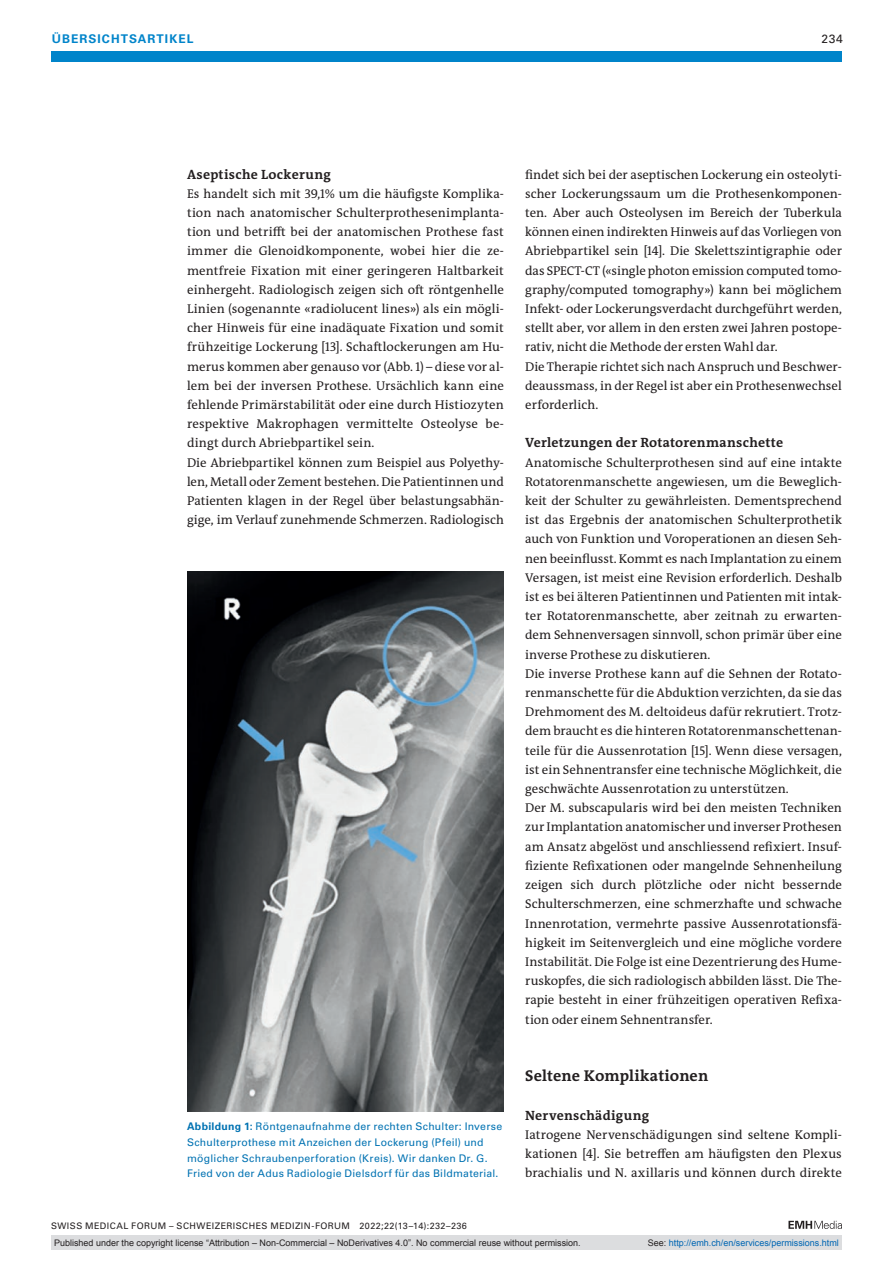
<style>
.page{position:relative;width:893px;height:1263px;background:#fff}
.page>*{position:absolute;margin:0;border:0;box-sizing:border-box;transform-origin:0 0}
.section-h1{font:700 15.75px "The Antiqua B W7";letter-spacing:.005em;color:#231f20}
.section-h2{font:700 13.5px "The Antiqua B W7";letter-spacing:.02em;color:#231f20}
.section-pn{font:12.75px/19.2px "The Antiqua B W5 Plain";color:#231f20;text-align:justify}
.t1{font:700 12px "Univers LT Std";color:#0084ca}
.t2{font:12px "Univers LT Std";color:#231f20}
.fig-caption{font:10.5px/15.8px "Univers LT Std";letter-spacing:.02em;color:#0072b2}
.t3{font:9px "Arial";color:#231f20}
.t4{font:9px "Univers LT Std";letter-spacing:.05em;color:#231f20}
.t5{font:9px "Arial";color:#0066b3}
.s1{font-weight:700}
.s2{color:#231f20}
</style>
<div class="page">
<div style="left:51px;top:51px;width:791px;height:11px;background:#0084ca"></div>
<svg style="left:788px;top:1221px;width:54px;height:8px"></svg>
<img style="left:187px;top:571px;width:317px;height:541px">
<div style="left:51px;top:1235px;width:791px;height:15px;background:#dcdddf"></div>
<p class="t1" style="left:52px;top:31px;width:20px">ÜBERSICHTSARTIKEL</p>
<p class="t2" style="left:821px;top:31px;width:23px">234</p>
<p class="section-h2" style="left:187px;top:165px;width:145px">Aseptische Lockerung</p>
<p class="section-pn" style="left:187px;top:184px;width:318px">Es handelt sich mit 39,1% um die häufigste Komplika&shy;tion nach anatomischer Schulterprothesenimplanta&shy;tion und betrifft bei der anatomischen Prothese fast immer die Glenoidkomponente, wobei hier die ze&shy;mentfreie Fixation mit einer geringeren Haltbarkeit einhergeht. Radiologisch zeigen sich oft röntgenhelle Linien (sogenannte «radiolucent lines») als ein mögli&shy;cher Hinweis für eine inadäquate Fixation und somit frühzeitige Lockerung [13]. Schaftlockerungen am Hu&shy;merus kommen aber genauso vor (Abb. 1) – diese vor al&shy;lem bei der inversen Prothese. Ursächlich kann eine fehlende Primärstabilität oder eine durch Histiozyten respektive Makrophagen vermittelte Osteolyse be&shy;dingt durch Abriebpartikel sein.</p>
<p class="section-pn" style="left:187px;top:453px;width:318px">Die Abriebpartikel können zum Beispiel aus Polyethy&shy;len, Metall oder Zement bestehen. Die Patientinnen und Patienten klagen in der Regel über belastungsabhän&shy;gige, im Verlauf zunehmende Schmerzen. Radiologisch</p>
<p class="fig-caption" style="left:187px;top:1118px;width:317px"><span class="s1">ABBILDUNG 1:</span> Röntgenaufnahme der rechten Schulter: Inverse Schulterprothese mit Anzeichen der Lockerung (Pfeil) und möglicher Schraubenperforation (Kreis). Wir danken Dr. G.<br>Fried von der Adus Radiologie Dielsdorf für das Bildmaterial.</p>
<p class="t4" style="left:51px;top:1220px;width:417px">SWISS MEDICAL FORUM – SCHWEIZERISCHES MEDIZIN-FORUM 2022;22(13–14):232–236</p>
<p class="section-pn" style="left:525px;top:165px;width:318px">findet sich bei der aseptischen Lockerung ein osteolyti&shy;scher Lockerungssaum um die Prothesenkomponen&shy;ten. Aber auch Osteolysen im Bereich der Tuberkula können einen indirekten Hinweis auf das Vorliegen von Abriebpartikel sein [14]. Die Skelettszintigraphie oder das SPECT-CT («single photon emission computed tomo&shy;graphy/computed tomography») kann bei möglichem Infekt- oder Lockerungsverdacht durchgeführt werden, stellt aber, vor allem in den ersten zwei Jahren postope&shy;rativ, nicht die Methode der ersten Wahl dar.</p>
<p class="section-pn" style="left:525px;top:357px;width:318px">Die Therapie richtet sich nach Anspruch und Beschwer&shy;deaussmass, in der Regel ist aber ein Prothesenwechsel erforderlich.</p>
<p class="section-h2" style="left:525px;top:434px;width:259px">Verletzungen der Rotatorenmanschette</p>
<p class="section-pn" style="left:525px;top:453px;width:318px">Anatomische Schulterprothesen sind auf eine intakte Rotatorenmanschette angewiesen, um die Beweglich&shy;keit der Schulter zu gewährleisten. Dementsprechend ist das Ergebnis der anatomischen Schulterprothetik auch von Funktion und Voroperationen an diesen Seh&shy;nen beeinflusst. Kommt es nach Implantation zu einem Versagen, ist meist eine Revision erforderlich. Deshalb ist es bei älteren Patientinnen und Patienten mit intak&shy;ter Rotatorenmanschette, aber zeitnah zu erwarten&shy;dem Sehnenversagen sinnvoll, schon primär über eine inverse Prothese zu diskutieren.</p>
<p class="section-pn" style="left:525px;top:664px;width:318px">Die inverse Prothese kann auf die Sehnen der Rotato&shy;renmanschette für die Abduktion verzichten, da sie das Drehmoment des M. deltoideus dafür rekrutiert. Trotz&shy;dem braucht es die hinteren Rotatorenmanschettenan&shy;teile für die Aussenrotation [15]. Wenn diese versagen, ist ein Sehnentransfer eine technische Möglichkeit, die geschwächte Aussenrotation zu unterstützen.</p>
<p class="section-pn" style="left:525px;top:798px;width:318px">Der M. subscapularis wird bei den meisten Techniken zur Implantation anatomischer und inverser Prothesen am Ansatz abgelöst und anschliessend refixiert. Insuf&shy;fiziente Refixationen oder mangelnde Sehnenheilung zeigen sich durch plötzliche oder nicht bessernde Schulterschmerzen, eine schmerzhafte und schwache Innenrotation, vermehrte passive Aussenrotationsfä&shy;higkeit im Seitenvergleich und eine mögliche vordere Instabilität. Die Folge ist eine Dezentrierung des Hume&shy;ruskopfes, die sich radiologisch abbilden lässt. Die The&shy;rapie besteht in einer frühzeitigen operativen Refixa&shy;tion oder einem Sehnentransfer.</p>
<p class="section-h1" style="left:525px;top:1066px;width:185px">Seltene Komplikationen</p>
<p class="section-h2" style="left:525px;top:1106px;width:126px">Nervenschädigung</p>
<p class="section-pn" style="left:525px;top:1125px;width:318px">Iatrogene Nervenschädigungen sind seltene Kompli&shy;kationen [4]. Sie betreffen am häufigsten den Plexus brachialis und N. axillaris und können durch direkte</p>
<p class="t3" style="left:54px;top:1237px;width:528px">Published under the copyright license “Attribution – Non-Commercial – NoDerivatives 4.0”. No commercial reuse without permission.</p>
<p class="t5" style="left:648px;top:1237px;width:193px"><span class="s2">See:</span> http://emh.ch/en/services/permissions.html</p>
</div>
